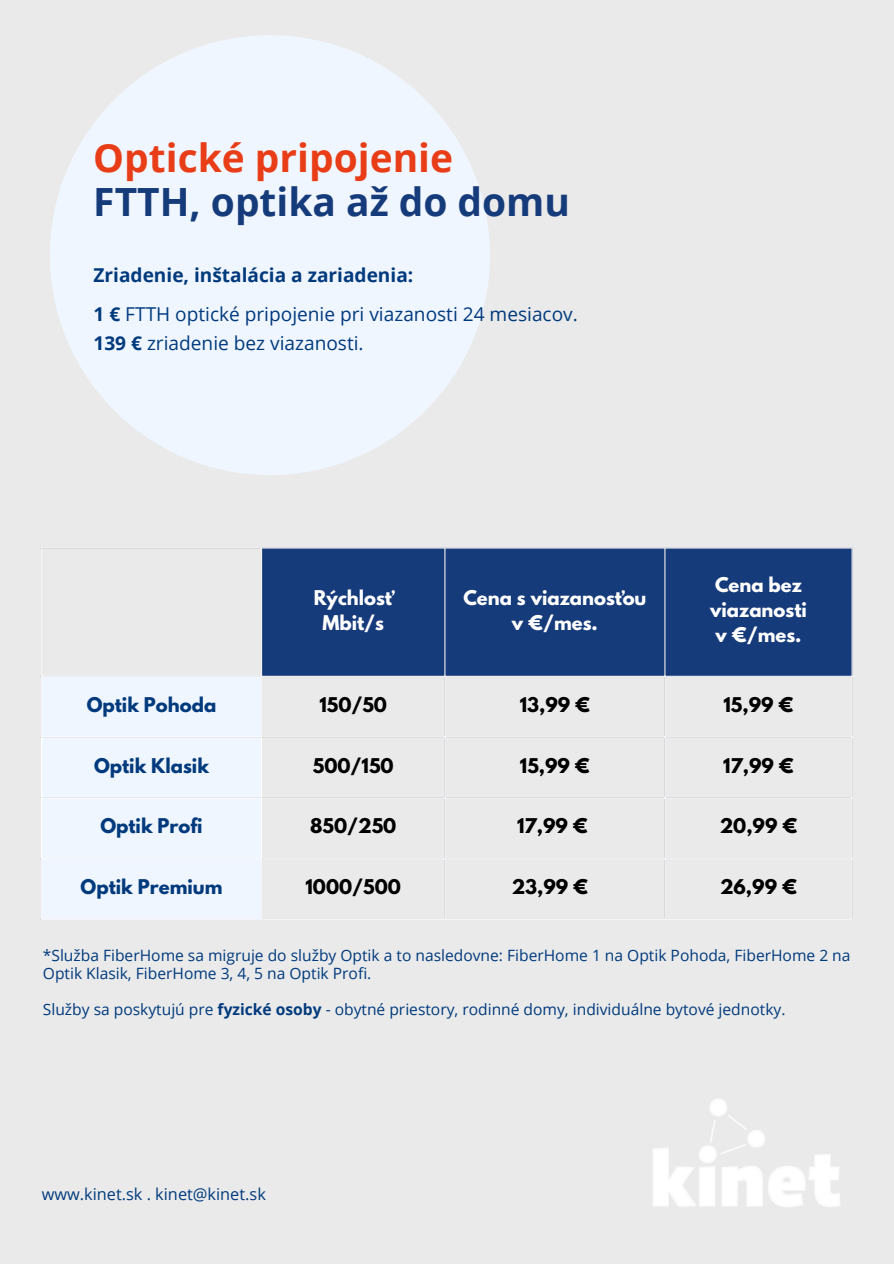
<style>
.page{position:relative;width:894px;height:1264px;background:#fff}
.page>*{position:absolute;margin:0;border:0;box-sizing:border-box;transform-origin:0 0}
.t1{font:700 38.85px/44.4px "Open Sans";color:#163b7a}
.t2{font:19.05px "Open Sans";color:#003a7d}
.t3{font:700 19.05px "Open Sans";color:#003a7d}
.t4{font:700 18px "League Spartan";color:#000}
.t5{font:700 18px/24.8px "League Spartan";color:#fff}
.t6{font:700 18px "League Spartan";color:#003a7d}
.t7{font:16.35px "Open Sans";color:#003a7d}
.t8{font:15.6px/18px "Open Sans";color:#003a7d}
.s1{color:#e83d16}
.s2{font-weight:700}
</style>
<div class="page">
<div style="left:0;top:0;width:893px;height:1263px;background:#eaeaea"></div>
<div style="left:50px;top:35px;width:440px;height:440px;background:#f0f6ff;border-radius:50%"></div>
<div style="left:262px;top:548px;width:589px;height:127px;background:#163b7a"></div>
<div style="left:42px;top:677px;width:219px;height:241px;background:#f0f6ff"></div>
<svg style="left:262px;top:737px;width:402px;height:62px"></svg>
<hr style="left:41px;top:548px;width:1px;height:188px;background:#f4f3f8">
<hr style="left:41px;top:859px;width:1px;height:59px;background:#f4f3f8">
<hr style="left:261px;top:548px;width:1px;height:188px;background:#f4f3f8">
<hr style="left:261px;top:859px;width:1px;height:59px;background:#f4f3f8">
<hr style="left:444px;top:548px;width:1px;height:370px;background:#f4f3f8">
<hr style="left:664px;top:548px;width:1px;height:370px;background:#f4f3f8">
<hr style="left:851px;top:548px;width:1px;height:370px;background:#f4f3f8">
<hr style="left:41px;top:547px;width:811px;height:1px;background:#f4f3f8">
<hr style="left:41px;top:675px;width:811px;height:2px;background:#f4f3f8">
<hr style="left:262px;top:736px;width:590px;height:1px;background:#f4f3f8">
<hr style="left:262px;top:797px;width:590px;height:1px;background:#f4f3f8">
<hr style="left:262px;top:858px;width:590px;height:1px;background:#f4f3f8">
<hr style="left:41px;top:918px;width:811px;height:2px;background:#f4f3f8">
<hr style="left:41px;top:737px;width:1px;height:121px;background:#fff">
<hr style="left:261px;top:737px;width:1px;height:121px;background:#fff">
<hr style="left:41px;top:736px;width:221px;height:1px;background:#fff">
<hr style="left:41px;top:797px;width:221px;height:1px;background:#fff">
<hr style="left:41px;top:858px;width:221px;height:1px;background:#fff">
<img style="left:653px;top:1099px;width:187px;height:108px">
<p class="t1" style="left:93px;top:134px;width:478px"><span class="s1">Optické pripojenie<br></span>FTTH, optika až do domu</p>
<p class="t3" style="left:93px;top:261px;width:321px">Zriadenie, inštalácia a zariadenia:</p>
<p class="t2" style="left:93px;top:300px;width:485px"><span class="s2">1 €</span> FTTH optické pripojenie pri viazanosti 24 mesiacov.</p>
<p class="t2" style="left:93px;top:330px;width:271px"><span class="s2">139 €</span> zriadenie bez viazanosti.</p>
<h1 class="t5" style="left:313px;top:587px;width:80px">Rýchlosť</h1>
<h2 class="t5" style="left:322px;top:612px;width:63px">Mbit/s</h2>
<p class="t5" style="left:463px;top:587px;width:184px">Cena s viazanosťou</p>
<p class="t5" style="left:511px;top:612px;width:87px">v €/mes.</p>
<p class="t5" style="left:710px;top:575px;width:98px">Cena bez viazanosti</p>
<p class="t5" style="left:715px;top:624px;width:87px">v €/mes.</p>
<p class="t6" style="left:87px;top:695px;width:131px">Optik Pohoda</p>
<p class="t4" style="left:319px;top:695px;width:69px">150/50</p>
<p class="t4" style="left:519px;top:695px;width:72px">13,99 €</p>
<p class="t4" style="left:723px;top:695px;width:71px">15,99 €</p>
<p class="t6" style="left:94px;top:756px;width:116px">Optik Klasik</p>
<p class="t4" style="left:313px;top:756px;width:82px">500/150</p>
<p class="t4" style="left:519px;top:756px;width:71px">15,99 €</p>
<p class="t4" style="left:722px;top:756px;width:72px">17,99 €</p>
<p class="t6" style="left:100px;top:817px;width:104px">Optik Profi</p>
<p class="t4" style="left:310px;top:817px;width:88px">850/250</p>
<p class="t4" style="left:517px;top:817px;width:72px">17,99 €</p>
<p class="t4" style="left:719px;top:817px;width:79px">20,99 €</p>
<p class="t6" style="left:81px;top:877px;width:143px">Optik Premium</p>
<p class="t4" style="left:305px;top:877px;width:97px">1000/500</p>
<p class="t4" style="left:511px;top:877px;width:78px">23,99 €</p>
<p class="t4" style="left:719px;top:877px;width:78px">26,99 €</p>
<p class="t8" style="left:43px;top:946px;width:809px">*Služba FiberHome sa migruje do služby Optik a to nasledovne: FiberHome 1 na Optik Pohoda, FiberHome 2 na<br>Optik Klasik, FiberHome 3, 4, 5 na Optik Profi.</p>
<p class="t8" style="left:43px;top:1000px;width:744px">Služby sa poskytujú pre <span class="s2">fyzické osoby</span> - obytné priestory, rodinné domy, individuálne bytové jednotky.</p>
<p class="t7" style="left:42px;top:1182px;width:225px">www.kinet.sk . kinet@kinet.sk</p>
</div>
